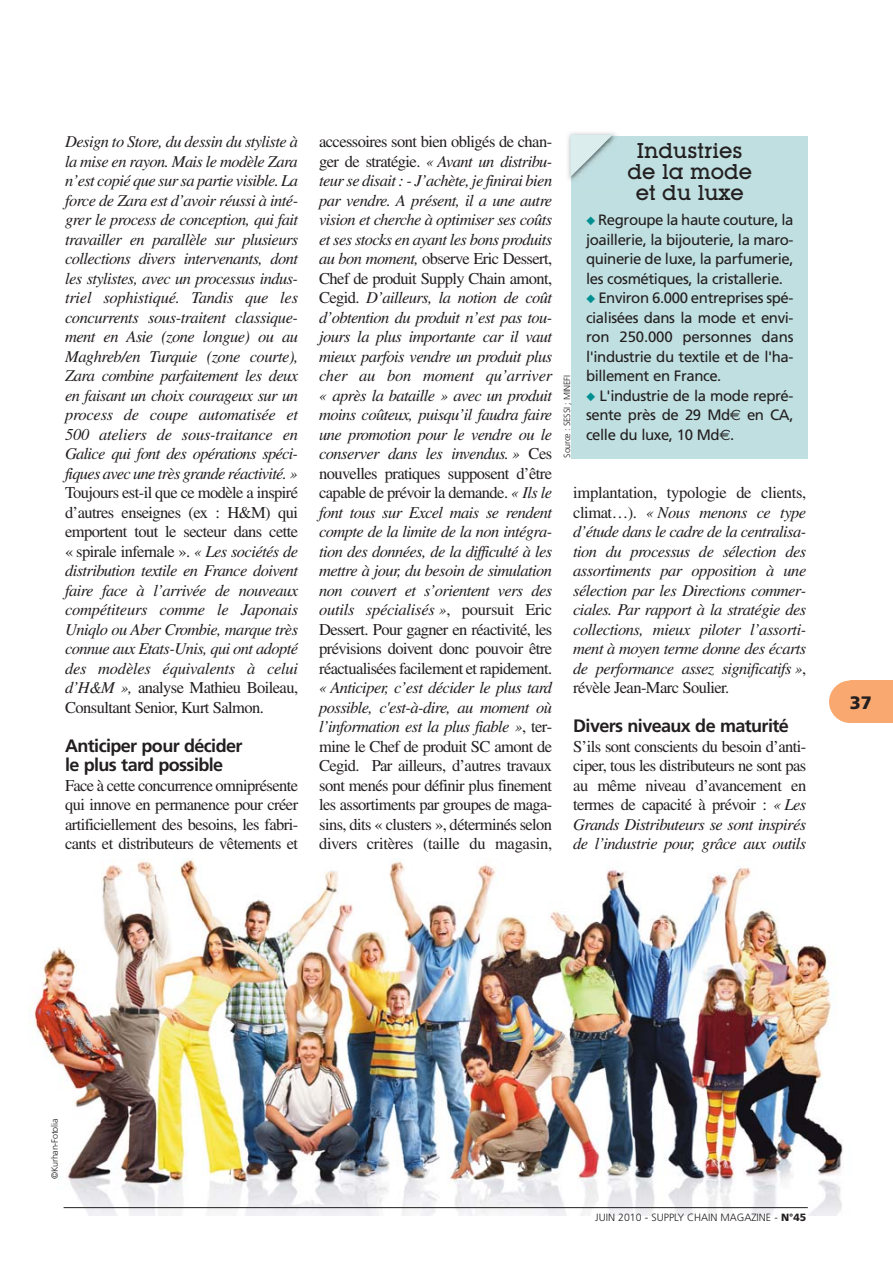
<style>
.page{position:relative;width:893px;height:1263px;background:#fff}
.page>*{position:absolute;margin:0;border:0;box-sizing:border-box;transform-origin:0 0}
.t1{font:500 21px/21px "Lubalin Graph IT Cby BT";color:#231f20;text-align:center}
.t2{font:700 18px/19.5px "Frutiger";letter-spacing:-.035em;color:#231f20}
.t3{font:900 18px "Frutiger";color:#231f20}
.t4{font:italic 16.5px/19.5px "Times";letter-spacing:-.035em;color:#231f20;text-align:justify}
.t5{font:16.5px/19.5px "Times";letter-spacing:-.035em;color:#231f20;text-align:justify}
.t6{font:15px/19.5px "Frutiger";letter-spacing:-.03em;color:#231f20;text-align:justify}
.t7{font:300 10.5px "Frutiger";color:#231f20}
.t8{font:300 9px "Frutiger";letter-spacing:-.03em;color:#231f20}
.s1{font-style:normal}
.s2{font-style:italic}
.s3{color:#008f91}
.s4{font-family:"Euro Sans"}
.s5{font-weight:900}
</style>
<div class="page">
<img style="left:29px;top:859px;width:814px;height:357px">
<div style="left:572px;top:136px;width:236px;height:323px;background:#c0dfe0"></div>
<div style="left:829px;top:680px;width:42px;height:43px;background:#f9a870;border-radius:50%"></div>
<div style="left:851px;top:680px;width:41px;height:43px;background:#f9a870"></div>
<hr style="left:64px;top:1207px;width:744px;height:1px;background:#231f20">
<img style="left:568px;top:132px;width:48px;height:55px">
<svg style="left:570px;top:135px;width:43px;height:42px"></svg>
<p class="t4" style="left:65px;top:133px;width:235px">Design to Store, du dessin du styliste à la mise en rayon. Mais le modèle Zara n’est copié que sur sa partie visible. La force de Zara est d’avoir réussi à inté&shy;grer le process de conception, qui fait travailler en parallèle sur plusieurs collections divers intervenants, dont les stylistes, avec un processus indus&shy;triel sophistiqué. Tandis que les concurrents sous-traitent classique&shy;ment en Asie (zone longue) ou au Maghreb/en Turquie (zone courte), Zara combine parfaitement les deux en faisant un choix courageux sur un process de coupe automatisée et 500 ateliers de sous-traitance en Galice qui font des opérations spéci&shy;fiques avec une très grande réactivité. »</p>
<p class="t4" style="left:65px;top:484px;width:235px"><span class="s1">Toujours est-il que ce modèle a inspiré d’autres enseignes (ex : H&amp;M) qui emportent tout le secteur dans cette « spirale infernale ».</span> « Les sociétés de distribution textile en France doivent faire face à l’arrivée de nouveaux compétiteurs comme le Japonais Uniqlo ou Aber Crombie, marque très connue aux Etats-Unis, qui ont adopté des modèles équivalents à celui d’H&amp;M », <span class="s1">analyse Mathieu Boileau, Consul tant Senior, Kurt Salmon.</span></p>
<p class="t2" style="left:65px;top:737px;width:179px">Anticiper pour décider le plus tard possible</p>
<p class="t5" style="left:65px;top:777px;width:235px">Face à cette concurrence omniprésente qui innove en permanence pour créer artificiellement des besoins, les fabri&shy;cants et distributeurs de vêtements et</p>
<p class="t4" style="left:319px;top:133px;width:235px"><span class="s1">accessoires sont bien obligés de chan&shy;ger de stratégie.</span> « Avant un distribu&shy;teur se disait : - J’achète, je finirai bien par vendre. A présent, il a une autre vision et cherche à optimiser ses coûts et ses stocks en ayant les bons produits au bon moment, <span class="s1">observe Eric Dessert, Chef de produit Supply Chain amont, Cegid.</span> D’ail leurs, la notion de coût d’obtention du produit n’est pas tou&shy;jours la plus importante car il vaut mieux parfois vendre un produit plus cher au bon moment qu’arriver « après la bataille » avec un produit moins coûteux, puisqu’il faudra faire une promotion pour le vendre ou le conserver dans les invendus. » <span class="s1">Ces nouvelles pratiques supposent d’être capable de prévoir la demande.</span> « Ils le font tous sur Excel mais se rendent compte de la limite de la non intégra&shy;tion des données, de la difficulté à les mettre à jour, du besoin de simulation non couvert et s’orientent vers des outils spécialisés »<span class="s1">, poursuit Eric Dessert. Pour gagner en réactivité, les prévisions doivent donc pouvoir être réactualisées facilement et rapidement.</span></p>
<p class="t5" style="left:319px;top:679px;width:235px"><span class="s2">« Anticiper, c’est décider le plus tard possible, c'est-à-dire, au moment où l’information est la plus fiable »</span>, ter&shy;mine le Chef de produit SC amont de Cegid. Par ailleurs, d’autres travaux sont menés pour définir plus finement les assortiments par groupes de maga&shy;sins, dits « clusters », déterminés selon divers critères (taille du magasin,</p>
<p class="t8" style="left:563px;top:458px;width:84px;rotate:-90deg">Source : SESSI ; MINEFI</p>
<p class="t1" style="left:627px;top:142px;width:126px">Industries de la mode et du luxe</p>
<p class="t6" style="left:586px;top:211px;width:209px"><span class="s3">◆</span> Regroupe la haute couture, la joaillerie, la bijouterie, la maro&shy;quinerie de luxe, la parfumerie, les cosmétiques, la cristallerie.</p>
<p class="t6" style="left:586px;top:289px;width:209px"><span class="s3">◆</span> Environ 6.000 entreprises spé&shy;cialisées dans la mode et envi&shy;ron 250.000 personnes dans l'industrie du textile et de l'ha&shy;billement en France.</p>
<p class="t6" style="left:586px;top:387px;width:209px"><span class="s3">◆</span> L'industrie de la mode repré&shy;sente près de 29 Md<span class="s4">€</span> en CA, celle du luxe, 10 Md<span class="s4">€</span>.</p>
<p class="t4" style="left:573px;top:484px;width:235px"><span class="s1">implantation, typologie de clients, climat…).</span> « Nous menons ce type d’étude dans le cadre de la centralisa&shy;tion du processus de sélection des assortiments par opposition à une sélection par les Directions commer&shy;ciales. Par rapport à la stratégie des collections, mieux piloter l’assorti&shy;ment à moyen terme donne des écarts de performance assez significatifs »<span class="s1">, révèle Jean-Marc Soulier.</span></p>
<p class="t2" style="left:573px;top:718px;width:217px">Divers niveaux de maturité</p>
<p class="t5" style="left:573px;top:738px;width:235px">S’ils sont conscients du besoin d’anti&shy;ciper, tous les distributeurs ne sont pas au même niveau d’avancement en termes de capacité à prévoir : <span class="s2">« Les Grands Distributeurs se sont inspirés de l’industrie pour, grâce aux outils</span></p>
<p class="t3" style="left:850px;top:695px;width:24px">37</p>
<p class="t8" style="left:51px;top:1179px;width:62px;rotate:-90deg">©Kurhan-Fotolia</p>
<p class="t7" style="left:595px;top:1213px;width:213px">JUIN 2010 - SUPPLY CHAIN MAGAZINE - <span class="s5">N°45</span></p>
</div>
